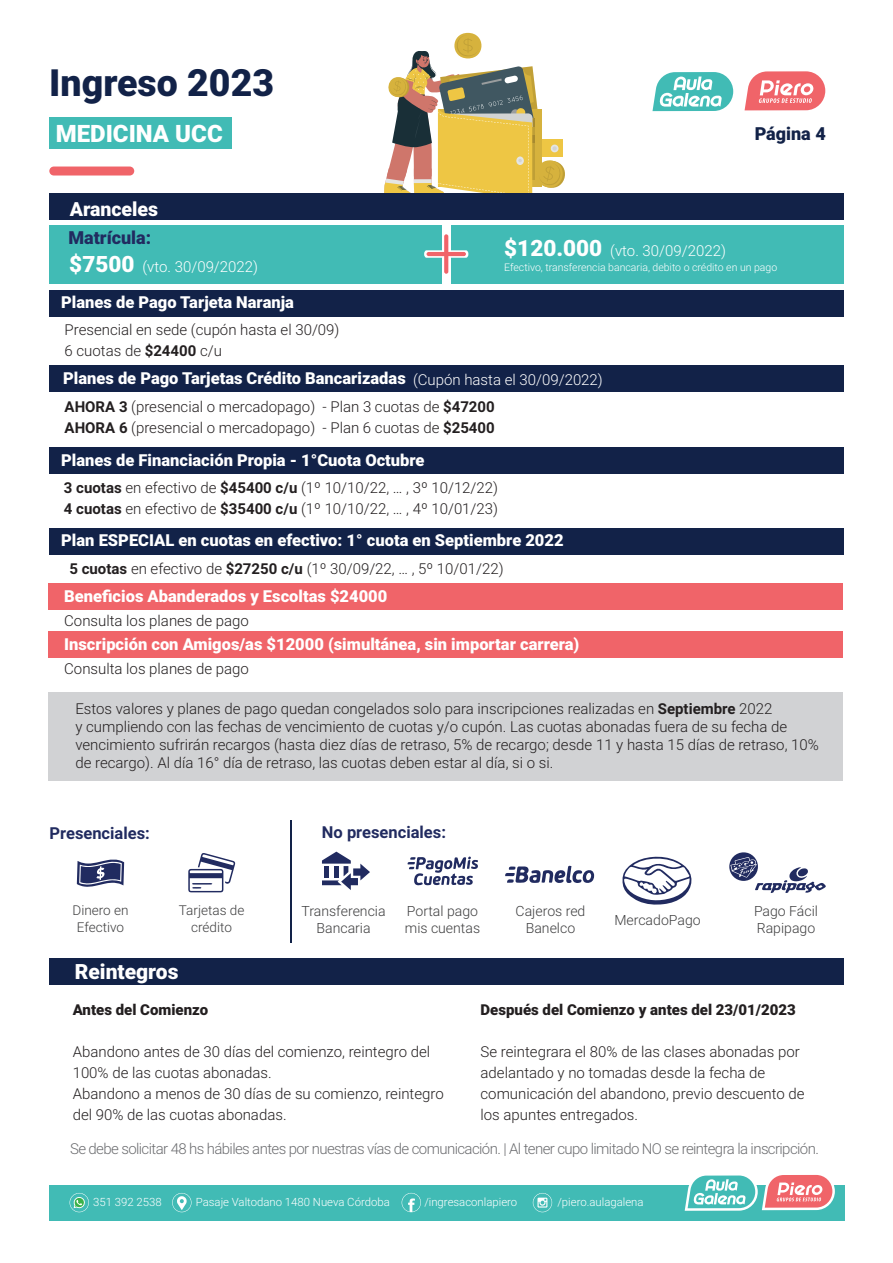
<style>
.page{position:relative;width:893px;height:1263px;background:#fff}
.page>*{position:absolute;margin:0;border:0;box-sizing:border-box;transform-origin:0 0}
.t1{font:900 37.5px "Roboto";color:#122248}
.t2{font:900 24px "Roboto";color:#fff}
.t3{font:900 21px "Roboto";color:#fff}
.t4{font:900 19.5px "Roboto";color:#fff}
.t5{font:900 18px "Roboto";color:#212b60}
.t6{font:900 18px "Roboto";color:#122248}
.t7{font:900 16.5px "Roboto";color:#fff}
.t8{font:700 16.5px "Roboto";color:#212b60}
.t9{font:300 15px/21px "Roboto";color:#231f20}
.t10{font:300 15px "Roboto";letter-spacing:-.04em;color:#6c6d70}
.t11{font:900 15px "Roboto";color:#231f20}
.t12{font:300 15px "Roboto";color:#fff}
.t13{font:300 14.1px/17px "Roboto";color:#3e3e3f}
.t14{font:300 13.5px/16.2px "Roboto";color:#3e3e3f;text-align:center}
.t15{font:300 11.4px "Roboto";color:#fff}
.t16{font:300 10.5px "Roboto";color:#fff}
.s1{font-weight:900;font-size:22.5px}
.s2{font-weight:700}
.s3{font-weight:300;font-size:15px}
</style>
<div class="page">
<svg style="left:384px;top:33px;width:181px;height:160px"></svg>
<div style="left:49px;top:225px;width:393px;height:58px;background:#41bbb5"></div>
<div style="left:451px;top:225px;width:393px;height:58px;background:#41bbb5"></div>
<div style="left:49px;top:693px;width:794px;height:88px;background:#d1d2d4"></div>
<div style="left:49px;top:1185px;width:795px;height:35px;background:#41bbb5"></div>
<svg style="left:402px;top:1193px;width:19px;height:19px"></svg>
<svg style="left:533px;top:1193px;width:19px;height:19px"></svg>
<svg style="left:172px;top:1193px;width:19px;height:19px"></svg>
<svg style="left:70px;top:1193px;width:19px;height:19px"></svg>
<svg style="left:685px;top:1175px;width:150px;height:36px"></svg>
<svg style="left:505px;top:865px;width:89px;height:18px"></svg>
<svg style="left:408px;top:856px;width:70px;height:30px"></svg>
<svg style="left:729px;top:852px;width:97px;height:41px"></svg>
<svg style="left:77px;top:859px;width:47px;height:28px"></svg>
<svg style="left:188px;top:853px;width:47px;height:39px"></svg>
<svg style="left:622px;top:856px;width:70px;height:49px"></svg>
<svg style="left:322px;top:852px;width:48px;height:38px"></svg>
<div style="left:49px;top:958px;width:794px;height:27px;background:#122248"></div>
<div style="left:49px;top:193px;width:795px;height:27px;background:#122248"></div>
<hr style="left:290px;top:820px;width:2px;height:122px;background:#122248">
<div style="left:49px;top:290px;width:794px;height:27px;background:#122248"></div>
<div style="left:49px;top:583px;width:794px;height:27px;background:#f06469"></div>
<div style="left:49px;top:631px;width:794px;height:27px;background:#f06469"></div>
<div style="left:49px;top:448px;width:794px;height:26px;background:#122248"></div>
<div style="left:49px;top:528px;width:794px;height:27px;background:#122248"></div>
<div style="left:49px;top:366px;width:795px;height:26px;background:#122248"></div>
<div style="left:49px;top:118px;width:183px;height:31px;background:#41bbb5"></div>
<div style="left:49px;top:167px;width:85px;height:8px;background:#f06469;border-radius:4px"></div>
<svg style="left:652px;top:71px;width:174px;height:41px"></svg>
<svg style="left:424px;top:250px;width:44px;height:8px"></svg>
<hr style="left:427px;top:252px;width:39px;height:4px;background:#f06469;border-radius:2px">
<svg style="left:444px;top:234px;width:4px;height:40px"></svg>
<h1 class="t1" style="left:49px;top:57px;width:226px">Ingreso 2023</h1>
<h2 class="t2" style="left:56px;top:117px;width:169px">MEDICINA UCC</h2>
<p class="t6" style="left:755px;top:121px;width:73px">Página 4</p>
<h3 class="t4" style="left:70px;top:196px;width:90px">Aranceles</h3>
<p class="t5" style="left:68px;top:225px;width:84px">Matrícula:</p>
<p class="t12" style="left:69px;top:256px;width:190px"><span class="s1">$7500</span> (vto. 30/09/2022)</p>
<p class="t7" style="left:61px;top:291px;width:234px">Planes de Pago Tarjeta Naranja</p>
<p class="t9" style="left:65px;top:318px;width:276px">Presencial en sede (cupón hasta el 30/09)<br>6 cuotas de <span class="s2">$24400</span> c/u</p>
<p class="t12" style="left:504px;top:240px;width:223px"><span class="s1">$120.000</span> (vto. 30/09/2022)</p>
<p class="t16" style="left:504px;top:260px;width:274px">Efectivo, transferencia bancaria, debito o crédito en un pago</p>
<p class="t7" style="left:63px;top:366px;width:541px">Planes de Pago Tarjetas Crédito Bancarizadas <span class="s3">(Cupón hasta el 30/09/2022)</span></p>
<p class="t9" style="left:65px;top:395px;width:432px"><span class="s2">AHORA 3</span> (presencial o mercadopago) - Plan 3 cuotas de <span class="s2">$47200<br>AHORA 6</span> (presencial o mercadopago) - Plan 6 cuotas de <span class="s2">$25400</span></p>
<p class="t7" style="left:61px;top:448px;width:365px">Planes de Financiación Propia - 1°Cuota Octubre</p>
<p class="t9" style="left:64px;top:477px;width:436px"><span class="s2">3 cuotas</span> en efectivo de <span class="s2">$45400 c/u</span> (1º 10/10/22, … , 3º 10/12/22)<br><span class="s2">4 cuotas</span> en efectivo de <span class="s2">$35400 c/u</span> (1º 10/10/22, … , 4º 10/01/23)</p>
<p class="t7" style="left:61px;top:529px;width:504px">Plan ESPECIAL en cuotas en efectivo: 1° cuota en Septiembre 2022</p>
<p class="t9" style="left:69px;top:557px;width:436px"><span class="s2">5 cuotas</span> en efectivo de <span class="s2">$27250 c/u</span> (1º 30/09/22, … , 5º 10/01/22)</p>
<p class="t7" style="left:64px;top:585px;width:325px">Beneficios Abanderados y Escoltas $24000</p>
<p class="t9" style="left:64px;top:610px;width:186px">Consulta los planes de pago</p>
<p class="t7" style="left:64px;top:633px;width:517px">Inscripción con Amigos/as $12000 (simultánea, sin importar carrera)</p>
<p class="t9" style="left:64px;top:658px;width:186px">Consulta los planes de pago</p>
<p class="t9" style="left:75px;top:699px;width:745px;line-height:18px">Estos valores y planes de pago quedan congelados solo para inscripciones realizadas en <span class="s2">Septiembre</span> 2022<br>y cumpliendo con las fechas de vencimiento de cuotas y/o cupón. Las cuotas abonadas fuera de su fecha de vencimiento sufrirán recargos (hasta diez días de retraso, 5% de recargo; desde 11 y hasta 15 días de retraso, 10% de recargo). Al día 16° día de retraso, las cuotas deben estar al día, si o si.</p>
<p class="t8" style="left:50px;top:821px;width:102px">Presenciales:</p>
<p class="t14" style="left:72px;top:902px;width:58px">Dinero en<br>Efectivo</p>
<p class="t14" style="left:179px;top:902px;width:67px">Tarjetas de crédito</p>
<h3 class="t3" style="left:75px;top:956px;width:105px">Reintegros</h3>
<p class="t8" style="left:322px;top:820px;width:126px">No presenciales:</p>
<p class="t13" style="left:302px;top:902px;width:86px;text-align:center">Transferencia<br>Bancaria</p>
<p class="t13" style="left:614px;top:911px;width:88px">MercadoPago</p>
<p class="t13" style="left:754px;top:902px;width:66px">Pago Fácil<br>Rapipago</p>
<p class="t13" style="left:405px;top:902px;width:77px">Portal pago mis cuentas</p>
<p class="t13" style="left:516px;top:902px;width:71px;text-align:center">Cajeros red<br>Banelco</p>
<p class="t11" style="left:73px;top:999px;width:137px">Antes del Comienzo</p>
<p class="t9" style="left:73px;top:1041px;width:373px">Abandono antes de 30 días del comienzo, reintegro del 100% de las cuotas abonadas.<br>Abandono a menos de 30 días de su comienzo, reintegro del 90% de las cuotas abonadas.</p>
<p class="t11" style="left:481px;top:999px;width:317px">Después del Comienzo y antes del 23/01/2023</p>
<p class="t9" style="left:481px;top:1041px;width:325px">Se reintegrara el 80% de las clases abonadas por adelantado y no tomadas desde la fecha de comunicación del abandono, previo descuento de los apuntes entregados.</p>
<p class="t10" style="left:70px;top:1138px;width:750px">Se debe solicitar 48 hs hábiles antes por nuestras vías de comunicación. | Al tener cupo limitado NO se reintegra la inscripción.</p>
<p class="t15" style="left:93px;top:1194px;width:70px">351 392 2538</p>
<p class="t15" style="left:196px;top:1194px;width:196px">Pasaje Valtodano 1480 Nueva Córdoba</p>
<p class="t15" style="left:424px;top:1194px;width:94px">/ingresaconlapiero</p>
<p class="t15" style="left:557px;top:1194px;width:88px">/piero.aulagalena</p>
</div>
